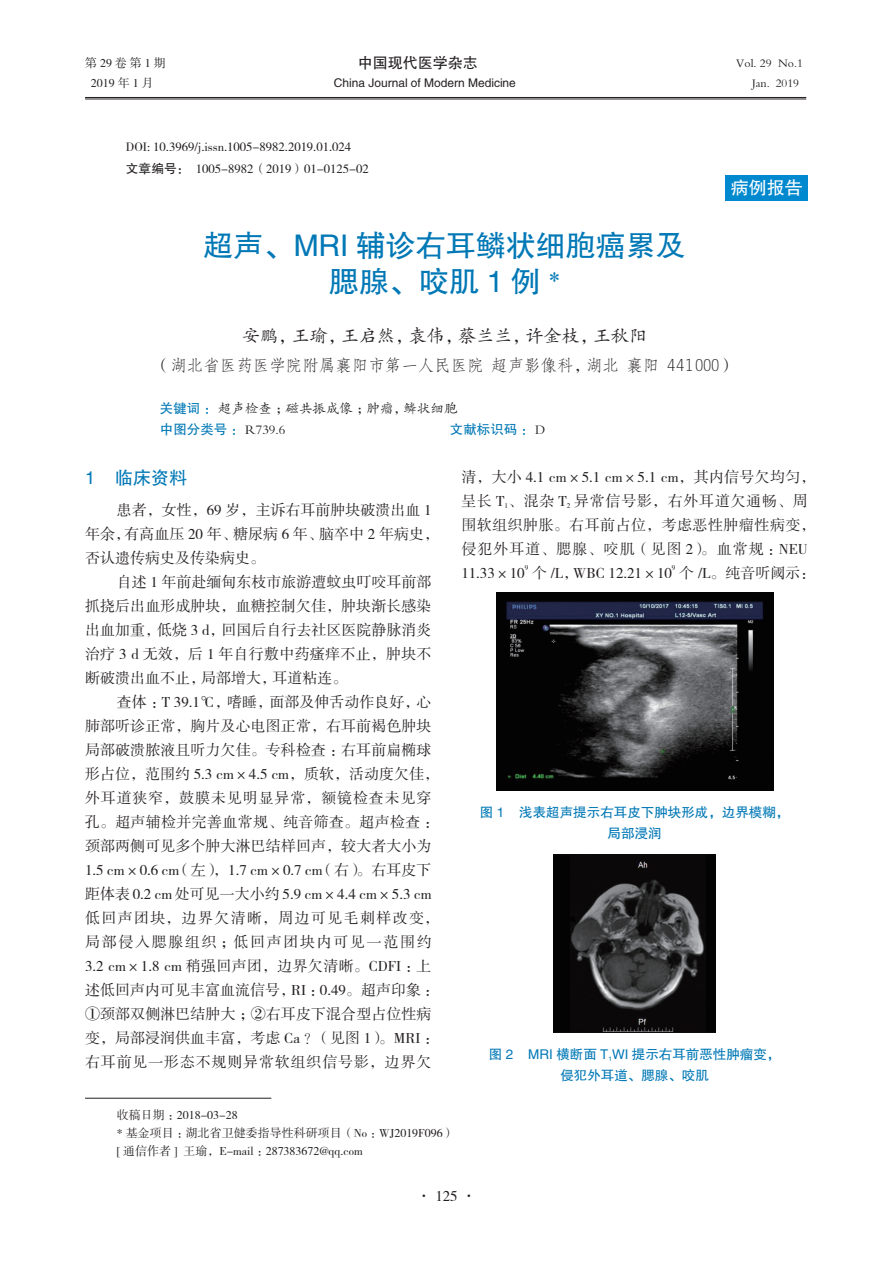
<style>
.page{position:relative;width:893px;height:1263px;background:#fff}
.page>*{position:absolute;margin:0;border:0;box-sizing:border-box;transform-origin:0 0}
.中文1{font:30px/36px "FZHTK GBK1 0";color:#0078b6;text-align:center}
.中文2{font:18px "FZKTK GBK1 0";color:#231f20}
._1标题{font:18px "FZHTK GBK1 0";color:#0078b6}
.t1{font:18px "FZHTK GBK1 0";color:#fff}
.中文3{font:16.5px "FZFSK GBK1 0";color:#231f20}
.全文段路样式{font:15px/24px "FZSSK GBK1 0";letter-spacing:.005em;color:#231f20}
.全文段路样式-2{font:15px/24px "FZSSK GBK1 0";letter-spacing:.03em;color:#231f20}
.t2{font:15px "FZHTK GBK1 0";color:#231f20}
._4中文标题_1{font:13.5px/21px "FZHTK GBK1 0";color:#0078b6;text-align:center}
.中文4{font:13.5px "FZKTK GBK1 0";color:#231f20}
.中文4-2{font:13.5px "FZHTK GBK1 0";color:#0078b6}
.t3{font:12.75px "FZSSK GBK1 0";color:#231f20}
.收稿日期{font:12px "FZSSK GBK1 0";color:#231f20}
.t4{font:12px "FZHTK GBK1 0";color:#231f20}
.t5{font:12px "FZKTK GBK1 0";color:#231f20}
.收稿日期-2{font:12px "FZSSK GBK1 0";letter-spacing:.25em;color:#231f20}
.全文段路样式-3{font:7.2px "FZSSK GBK1 0";color:#231f20}
.s1{font-family:"FZHTK GBK1 0"}
.s2{font-family:"Times New Roman";font-size:24px}
.s3{font-family:"FZHTK GBK1 0";color:#0078b6}
.s4{font-family:"FZKTK GBK1 0";color:#231f20}
</style>
<div class="page">
<hr style="left:85px;top:97px;width:721px;height:1px;background:#231f20">
<hr style="left:85px;top:99px;width:721px;height:1px;background:#231f20">
<hr style="left:85px;top:1098px;width:186px;height:1px;background:#231f20">
<img style="left:496px;top:592px;width:277px;height:198px">
<img style="left:554px;top:854px;width:161px;height:179px">
<div style="left:726px;top:175px;width:82px;height:25px;background:#0089cf"></div>
<p class="收稿日期-2" style="left:85px;top:57px;width:82px">第29卷第1期</p>
<p class="t2" style="left:358px;top:55px;width:121px">中国现代医学杂志</p>
<p class="t5" style="left:736px;top:57px;width:68px">Vol. 29 No.1</p>
<p class="收稿日期" style="left:91px;top:76px;width:64px">2019 年 1 月</p>
<p class="t4" style="left:334px;top:76px;width:184px">China Journal of Modern Medicine</p>
<p class="t5" style="left:752px;top:76px;width:48px">Jan. 2019</p>
<p class="t3" style="left:126px;top:140px;width:227px">DOI: 10.3969/j.issn.1005-8982.2019.01.024</p>
<p class="t3" style="left:126px;top:162px;width:244px"><span class="s1">文章编号：</span> 1005-8982（2019）01-0125-02</p>
<p class="t1" style="left:731px;top:178px;width:73px">病例报告</p>
<p class="中文1" style="left:204px;top:228px;width:484px">超声、MRI 辅诊右耳鳞状细胞癌累及腮腺、咬肌 1 例 <span class="s2">*</span></p>
<p class="中文2" style="left:242px;top:326px;width:406px">安鹏，王瑜，王启然，袁伟，蔡兰兰，许金枝，王秋阳</p>
<p class="中文3" style="left:154px;top:356px;width:583px">（湖北省医药医学院附属襄阳市第一人民医院 超声影像科，湖北 襄阳 441000）</p>
<p class="中文4" style="left:160px;top:401px;width:299px"><span class="s3">关键词：</span>超声检查；磁共振成像；肿瘤，鳞状细胞</p>
<p class="中文4-2" style="left:160px;top:422px;width:127px">中图分类号：<span class="s4">R739.6</span></p>
<p class="中文4-2" style="left:450px;top:422px;width:97px">文献标识码：<span class="s4">D</span></p>
<p class="_1标题" style="left:85px;top:468px;width:103px">1 临床资料</p>
<p class="全文段路样式" style="left:85px;top:499px;width:356px;text-indent:32px">患者，女性，69 岁，主诉右耳前肿块破溃出血 1年余，有高血压 20 年、糖尿病 6 年、脑卒中 2 年病史，否认遗传病史及传染病史。</p>
<p class="全文段路样式" style="left:85px;top:571px;width:348px;text-align:justify;text-indent:32px">自述 1 年前赴缅甸东枝市旅游遭蚊虫叮咬耳前部抓挠后出血形成肿块，血糖控制欠佳，肿块渐长感染出血加重，低烧 3 d，回国后自行去社区医院静脉消炎治疗 3 d 无效，后 1 年自行敷中药瘙痒不止，肿块不断破溃出血不止，局部增大，耳道粘连。</p>
<p class="全文段路样式" style="left:85px;top:691px;width:356px;text-indent:32px">查体：T 39.1℃，嗜睡，面部及伸舌动作良好，心肺部听诊正常，胸片及心电图正常，右耳前褐色肿块局部破溃脓液且听力欠佳。专科检查：右耳前扁椭球形占位，范围约 5.3 cm×4.5 cm，质软，活动度欠佳，外耳道狭窄，鼓膜未见明显异常，额镜检查未见穿孔。超声辅检并完善血常规、纯音筛查。超声检查：颈部两侧可见多个肿大淋巴结样回声，较大者大小为<br>1.5 cm×0.6 cm（左），1.7 cm×0.7 cm（右）。右耳皮下距体表 0.2 cm 处可见一大小约 5.9 cm×4.4 cm×5.3 cm低回声团块，边界欠清晰，周边可见毛刺样改变，局部侵入腮腺组织；低回声团块内可见一范围约<br>3.2 cm×1.8 cm 稍强回声团，边界欠清晰。CDFI ：上述低回声内可见丰富血流信号，RI ：0.49。超声印象：<br>①颈部双侧淋巴结肿大；②右耳皮下混合型占位性病变，局部浸润供血丰富，考虑 Ca ？（见图 1）。MRI ：右耳前见一形态不规则异常软组织信号影，边界欠</p>
<p class="全文段路样式-2" style="left:461px;top:465px;width:356px">清，大小 4.1 cm×5.1 cm×5.1 cm，其内信号欠均匀，呈长 T<sub>1</sub>、混杂 T<sub>2</sub> 异常信号影，右外耳道欠通畅、周围软组织肿胀。右耳前占位，考虑恶性肿瘤性病变，侵犯外耳道、腮腺、咬肌（见图 2）。血常规：NEU<br>11.33×10</p>
<p class="全文段路样式-3" style="left:525px;top:563px;width:5px">9</p>
<p class="全文段路样式" style="left:532px;top:561px;width:141px">个 /L，WBC 12.21×10</p>
<p class="全文段路样式-3" style="left:672px;top:563px;width:5px">9</p>
<p class="全文段路样式" style="left:679px;top:561px;width:138px">个 /L。纯音听阈示：</p>
<p class="_4中文标题_1" style="left:480px;top:801px;width:311px">图 1 浅表超声提示右耳皮下肿块形成，边界模糊，局部浸润</p>
<p class="_4中文标题_1" style="left:489px;top:1044px;width:293px">图 2 MRI 横断面 T<sub>1</sub>WI 提示右耳前恶性肿瘤变，侵犯外耳道、腮腺、咬肌</p>
<p class="收稿日期" style="left:117px;top:1108px;width:122px">收稿日期：2018-03-28</p>
<p class="收稿日期" style="left:117px;top:1126px;width:339px">* 基金项目：湖北省卫健委指导性科研项目（No ：WJ2019F096）</p>
<p class="收稿日期" style="left:117px;top:1144px;width:247px">[ 通信作者 ] 王瑜，E-mail ：287383672@qq.com</p>
<p class="全文段路样式" style="left:417px;top:1184px;width:61px">· 125 ·</p>
</div>
